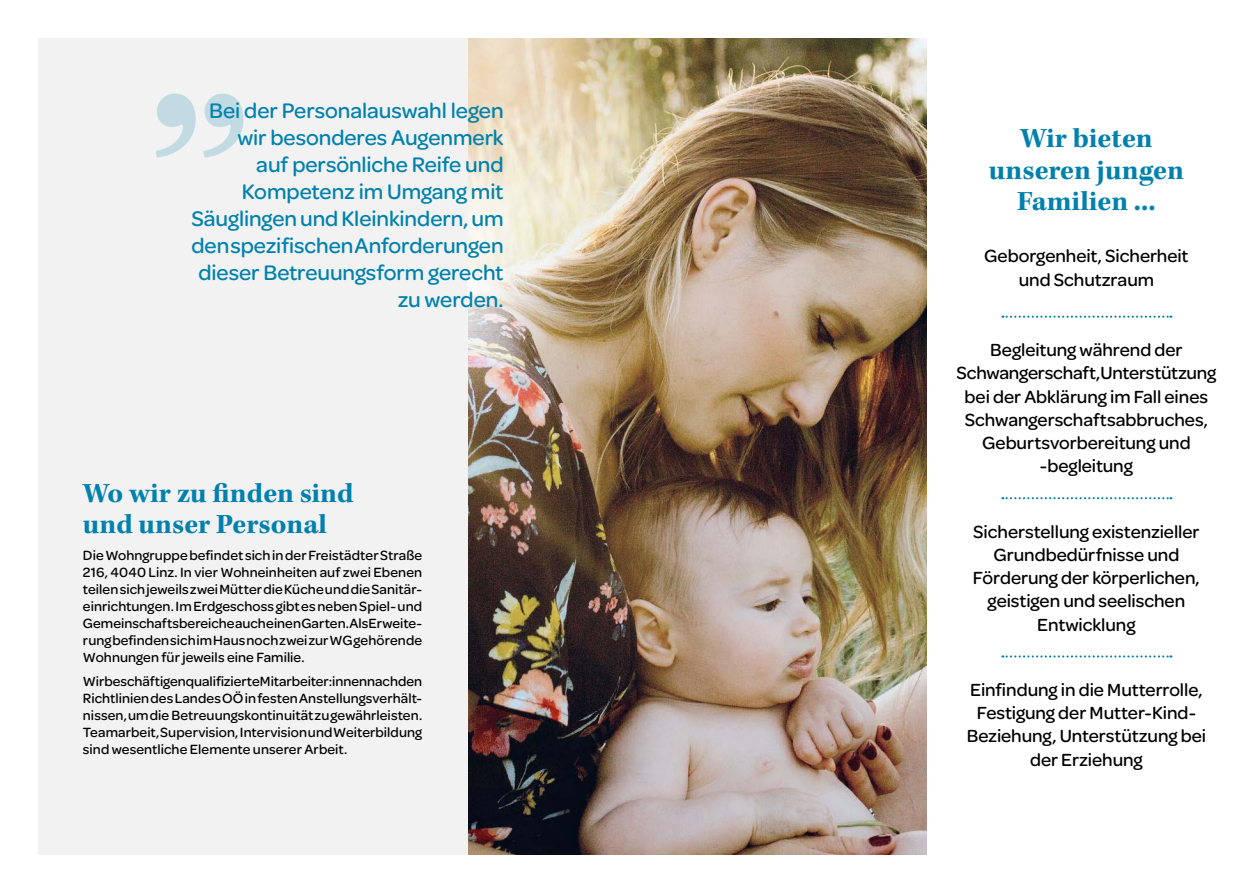
<style>
.page{position:relative;width:1259px;height:893px;background:#fff}
.page>*{position:absolute;margin:0;border:0;box-sizing:border-box;transform-origin:0 0}
.t1{font:700 228.15px "Kepler Std";color:#0081ad}
.t2{font:700 28.5px/31.5px "Kepler Std";color:#0081ad;text-align:center}
.t3{font:22.5px/27px "Omnes VF";letter-spacing:-.005em;color:#0081ad;text-align:right}
.t4{font:18.75px/23.2px "Omnes VF";letter-spacing:-.005em;color:#000;text-align:center}
.t5{font:14.25px/17.1px "Omnes VF";letter-spacing:.005em;color:#000;text-align:justify}
</style>
<div class="page">
<svg style="left:1002px;top:316px;width:169px;height:2px"></svg>
<svg style="left:1002px;top:497px;width:169px;height:2px"></svg>
<svg style="left:1002px;top:655px;width:169px;height:2px"></svg>
<div style="left:38px;top:38px;width:465px;height:817px;background:#f2f2f2"></div>
<img style="left:468px;top:38px;width:458px;height:817px">
<h1 class="t1" style="left:149px;top:-70px;width:103px">„</h1>
<h3 class="t3" style="left:191px;top:96px;width:314px">Bei der Personalauswahl legen wir besonderes Augenmerk<br>auf persönliche Reife und<br>Kompetenz im Umgang mit<br>Säuglingen und Kleinkindern, um den spezifischen Anforderungen dieser Betreuungsform gerecht zu werden.</h3>
<h2 class="t2" style="left:83px;top:478px;width:272px;text-align:left">Wo wir zu finden sind und unser Personal</h2>
<p class="t5" style="left:83px;top:546px;width:341px">Die Wohngruppe befindet sich in der Freistädter Straße 216, 4040 Linz. In vier Wohneinheiten auf zwei Ebenen teilen sich jeweils zwei Mütter die Küche und die Sanitär&shy;einrichtungen. Im Erdgeschoss gibt es neben Spiel- und Gemeinschaftsbereiche auch einen Garten. Als Erweite&shy;rung befinden sich im Haus noch zwei zur WG gehörende Wohnungen für jeweils eine Familie.</p>
<p class="t5" style="left:83px;top:672px;width:341px">Wir beschäftigen qualifizierte Mitarbeiter:innen nach den Richtlinien des Landes OÖ in festen Anstellungsverhält&shy;nissen, um die Betreuungskontinuität zu gewährleisten.<br>Teamarbeit, Supervision, Intervision und Weiterbildung sind wesentliche Elemente unserer Arbeit.</p>
<h2 class="t2" style="left:989px;top:124px;width:196px">Wir bieten unseren jungen<br>Familien ...</h2>
<h3 class="t4" style="left:984px;top:243px;width:206px">Geborgenheit, Sicherheit und Schutzraum</h3>
<h3 class="t4" style="left:956px;top:337px;width:261px">Begleitung während der<br>Schwangerschaft, Unterstützung bei der Abklärung im Fall eines<br>Schwangerschaftsabbruches,<br>Geburtsvorbereitung und -begleitung</h3>
<h3 class="t4" style="left:973px;top:519px;width:228px">Sicherstellung existenzieller<br>Grundbedürfnisse und<br>Förderung der körperlichen, geistigen und seelischen<br>Entwicklung</h3>
<h3 class="t4" style="left:966px;top:677px;width:241px">Einfindung in die Mutterrolle,<br>Festigung der Mutter-Kind-<br>Beziehung, Unterstützung bei der Erziehung</h3>
</div>
